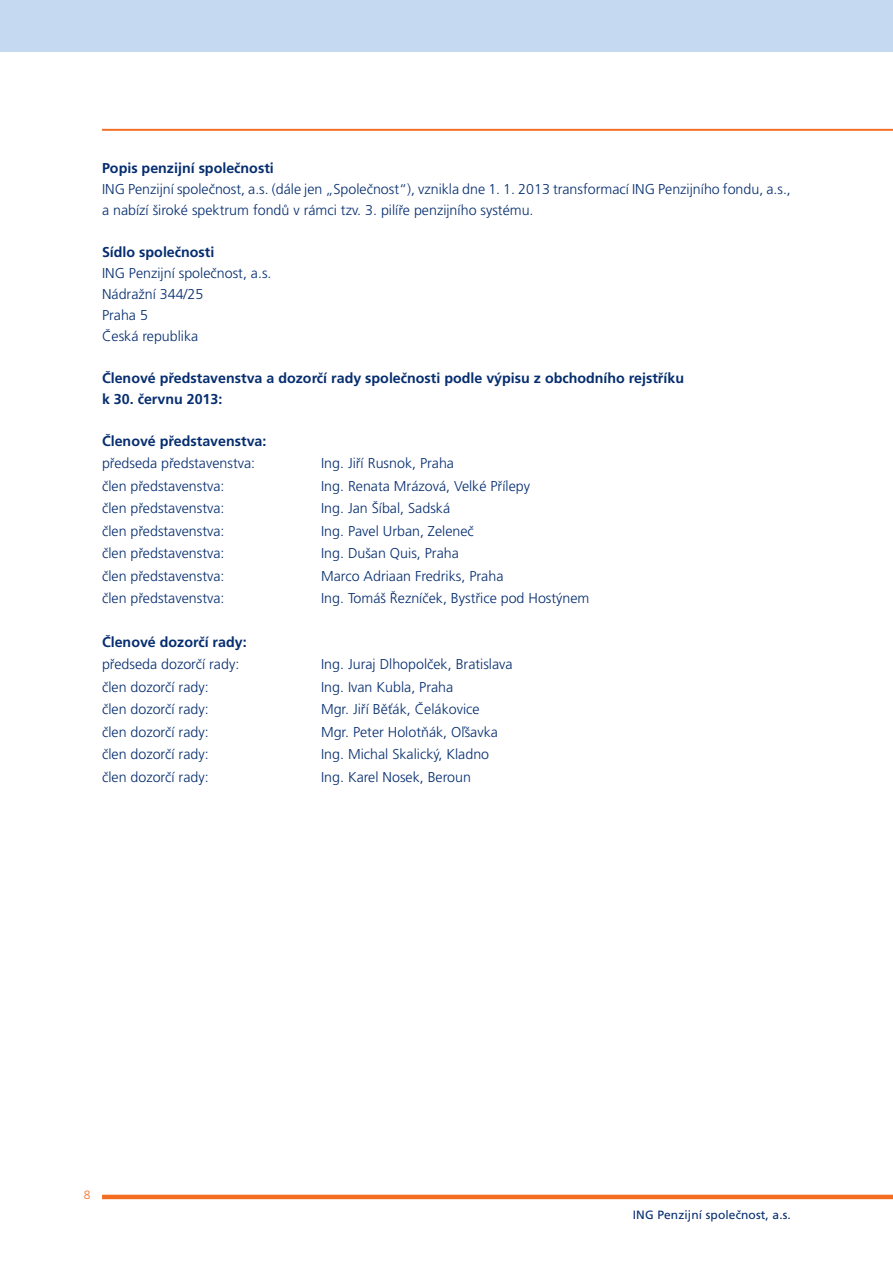
<style>
.page{position:relative;width:893px;height:1263px;background:#fff}
.page>*{position:absolute;margin:0;border:0;box-sizing:border-box;transform-origin:0 0}
.t1{font:300 14.25px/21px "Frutiger CE";color:#052d6f}
.t2{font:700 14.25px/21px "Frutiger CE";color:#052d6f}
.t3{font:12px "Frutiger CE";letter-spacing:.01em;color:#052d6f}
.t4{font:300 12px "Frutiger CE";color:#f36e21}
</style>
<div class="page">
<hr style="left:102px;top:1195px;width:791px;height:4px;background:#f36e21">
<hr style="left:102px;top:129px;width:791px;height:2px;background:#f36e21">
<div style="left:0;top:0;width:893px;height:51px;background:#c5daf1"></div>
<p class="t2" style="left:102px;top:157px;width:173px">Popis penzijní společnosti</p>
<p class="t1" style="left:102px;top:178px;width:690px">ING Penzijní společnost, a.s. (dále jen „Společnost“), vznikla dne 1. 1. 2013 transformací ING Penzijního fondu, a.s., a nabízí široké spektrum fondů v rámci tzv. 3. pilíře penzijního systému.</p>
<p class="t2" style="left:102px;top:241px;width:114px">Sídlo společnosti</p>
<p class="t1" style="left:102px;top:262px;width:171px">ING Penzijní společnost, a.s.<br>Nádražní 344/25<br>Praha 5<br>Česká republika</p>
<p class="t2" style="left:102px;top:367px;width:583px">Členové představenstva a dozorčí rady společnosti podle výpisu z obchodního rejstříku k 30. červnu 2013:</p>
<p class="t2" style="left:102px;top:430px;width:166px">Členové představenstva:</p>
<p class="t1" style="left:102px;top:453px;width:155px">předseda představenstva:</p>
<p class="t1" style="left:321px;top:453px;width:135px">Ing. Jiří Rusnok, Praha</p>
<p class="t1" style="left:102px;top:475px;width:124px">člen představenstva:</p>
<p class="t1" style="left:321px;top:475px;width:211px">Ing. Renata Mrázová, Velké Přílepy</p>
<p class="t1" style="left:102px;top:498px;width:124px">člen představenstva:</p>
<p class="t1" style="left:321px;top:498px;width:131px">Ing. Jan Šíbal, Sadská</p>
<p class="t1" style="left:102px;top:520px;width:124px">člen představenstva:</p>
<p class="t1" style="left:321px;top:520px;width:154px">Ing. Pavel Urban, Zeleneč</p>
<p class="t1" style="left:102px;top:543px;width:124px">člen představenstva:</p>
<p class="t1" style="left:321px;top:543px;width:139px">Ing. Dušan Quis, Praha</p>
<p class="t1" style="left:102px;top:565px;width:124px">člen představenstva:</p>
<p class="t1" style="left:321px;top:565px;width:184px">Marco Adriaan Fredriks, Praha</p>
<p class="t1" style="left:102px;top:588px;width:124px">člen představenstva:</p>
<p class="t1" style="left:321px;top:588px;width:270px">Ing. Tomáš Řezníček, Bystřice pod Hostýnem</p>
<p class="t2" style="left:102px;top:631px;width:146px">Členové dozorčí rady:</p>
<p class="t1" style="left:102px;top:654px;width:139px">předseda dozorčí rady:</p>
<p class="t1" style="left:321px;top:654px;width:193px">Ing. Juraj Dlhopolček, Bratislava</p>
<p class="t1" style="left:102px;top:676px;width:108px">člen dozorčí rady:</p>
<p class="t1" style="left:321px;top:676px;width:134px">Ing. Ivan Kubla, Praha</p>
<p class="t1" style="left:102px;top:699px;width:108px">člen dozorčí rady:</p>
<p class="t1" style="left:321px;top:699px;width:160px">Mgr. Jiří Běťák, Čelákovice</p>
<p class="t1" style="left:102px;top:721px;width:108px">člen dozorčí rady:</p>
<p class="t1" style="left:321px;top:721px;width:178px">Mgr. Peter Holotňák, Oľšavka</p>
<p class="t1" style="left:102px;top:744px;width:108px">člen dozorčí rady:</p>
<p class="t1" style="left:321px;top:744px;width:170px">Ing. Michal Skalický, Kladno</p>
<p class="t1" style="left:102px;top:766px;width:108px">člen dozorčí rady:</p>
<p class="t1" style="left:321px;top:766px;width:151px">Ing. Karel Nosek, Beroun</p>
<p class="t4" style="left:84px;top:1188px;width:8px">8</p>
<p class="t3" style="left:633px;top:1208px;width:160px">ING Penzijní společnost, a.s.</p>
</div>
